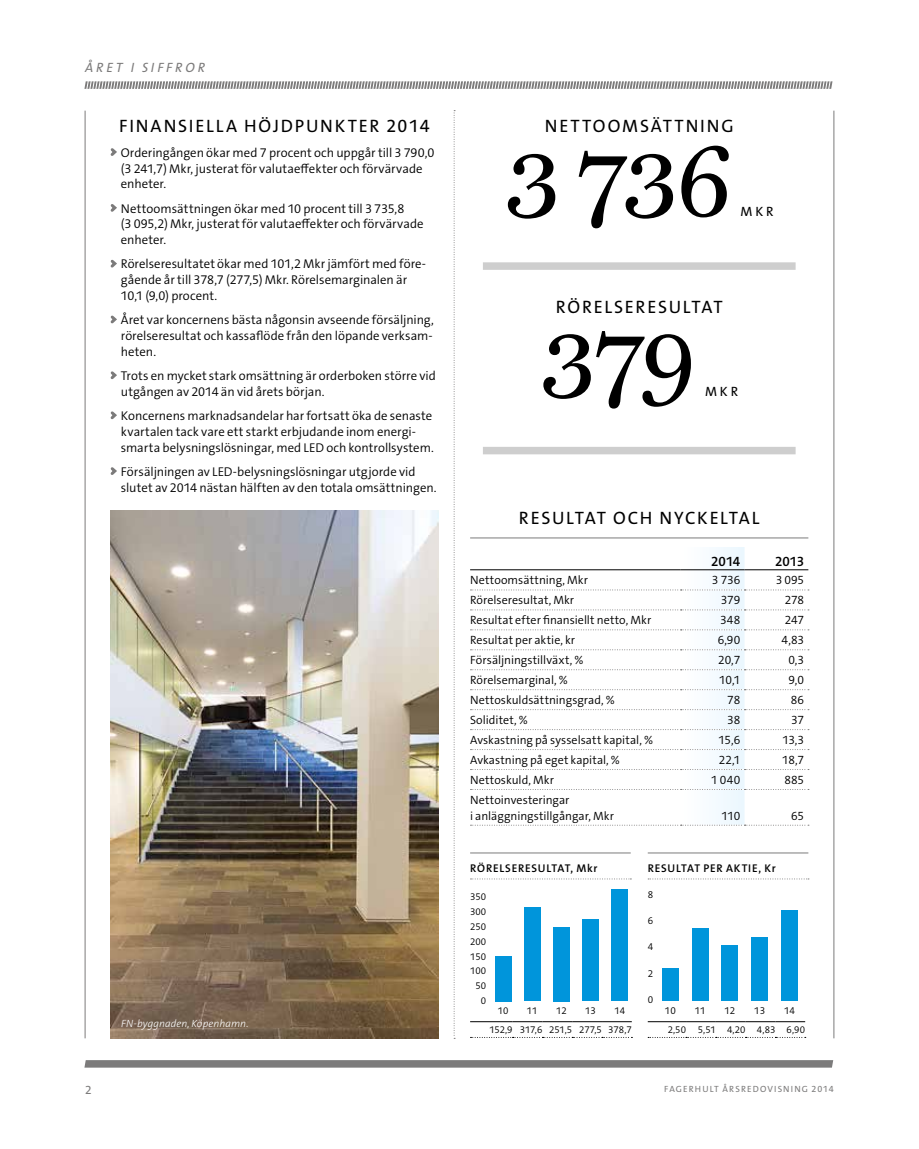
<style>
.page{position:relative;width:919px;height:1149px;background:#fff}
.page>*{position:absolute;margin:0;border:0;box-sizing:border-box;transform-origin:0 0}
.t1{font:100.5px "Miller Text";letter-spacing:-.035em;color:#000}
.t2{font:18px "Fagerhult The Sans LT5";letter-spacing:.1em;color:#000}
.t3{font:italic 13.5px "Fagerhult The Sans LT5";letter-spacing:.21em;color:#7c7b7b}
.t4{font:13.5px "Fagerhult The Sans LT6";letter-spacing:-.005em;color:#000}
.t5{font:13.5px "Fagerhult The Sans LT5";letter-spacing:.215em;color:#000}
.t6{font:12.75px/15.8px "Fagerhult The Sans LT4";color:#000}
.t7{font:12px/15.8px "Fagerhult The Sans LT4";color:#000}
.t8{font:12px "Fagerhult The Sans LT5";color:#7c7b7b}
.t9{font:11.25px "Fagerhult The Sans LT6";letter-spacing:.07em;color:#000}
.t10{font:italic 10.5px "Fagerhult The Sans LT3";letter-spacing:.005em;color:#fff}
.t11{font:9.9px "Fagerhult The Sans LT4";color:#000}
.t12{font:9.75px "Fagerhult The Sans LT4";color:#000}
.t13{font:9px "Fagerhult The Sans LT5";letter-spacing:.125em;color:#7c7b7b}
</style>
<div class="page">
<img style="left:111px;top:510px;width:327px;height:527px">
<svg style="left:110px;top:148px;width:7px;height:8px"></svg>
<svg style="left:110px;top:204px;width:7px;height:8px"></svg>
<svg style="left:110px;top:259px;width:7px;height:9px"></svg>
<svg style="left:110px;top:315px;width:7px;height:9px"></svg>
<svg style="left:110px;top:371px;width:7px;height:8px"></svg>
<svg style="left:110px;top:411px;width:7px;height:9px"></svg>
<svg style="left:110px;top:467px;width:7px;height:8px"></svg>
<div style="left:483px;top:262px;width:312px;height:8px;background:#cecece"></div>
<div style="left:483px;top:446px;width:312px;height:8px;background:#cecece"></div>
<svg style="left:470px;top:878px;width:161px;height:1px"></svg>
<svg style="left:648px;top:878px;width:160px;height:1px"></svg>
<div style="left:495px;top:955px;width:16px;height:45px;background:#0095db"></div>
<div style="left:524px;top:907px;width:16px;height:93px;background:#0095db"></div>
<div style="left:553px;top:926px;width:16px;height:74px;background:#0095db"></div>
<div style="left:582px;top:919px;width:16px;height:81px;background:#0095db"></div>
<div style="left:611px;top:889px;width:17px;height:111px;background:#0095db"></div>
<div style="left:662px;top:967px;width:16px;height:33px;background:#0095db"></div>
<div style="left:691px;top:927px;width:17px;height:73px;background:#0095db"></div>
<div style="left:721px;top:944px;width:17px;height:56px;background:#0095db"></div>
<div style="left:751px;top:936px;width:17px;height:64px;background:#0095db"></div>
<div style="left:781px;top:909px;width:16px;height:91px;background:#0095db"></div>
<hr style="left:470px;top:1020px;width:42px;height:1px;background:#000">
<hr style="left:512px;top:1020px;width:30px;height:1px;background:#000">
<hr style="left:542px;top:1020px;width:30px;height:1px;background:#000">
<hr style="left:572px;top:1020px;width:30px;height:1px;background:#000">
<hr style="left:647px;top:1020px;width:39px;height:1px;background:#000">
<hr style="left:715px;top:1020px;width:30px;height:1px;background:#000">
<hr style="left:745px;top:1020px;width:30px;height:1px;background:#000">
<hr style="left:775px;top:1020px;width:30px;height:1px;background:#000">
<svg style="left:470px;top:547px;width:338px;height:278px"></svg>
<svg style="left:453px;top:110px;width:2px;height:928px"></svg>
<hr style="left:470px;top:852px;width:160px;height:1px;background:#7c7b7b">
<hr style="left:647px;top:852px;width:161px;height:1px;background:#7c7b7b">
<hr style="left:470px;top:537px;width:338px;height:1px;background:#7c7b7b">
<svg style="left:85px;top:81px;width:747px;height:8px;background:#afaeae"></svg>
<svg style="left:85px;top:1060px;width:747px;height:7px;background:#7e7d7d"></svg>
<hr style="left:85px;top:111px;width:1px;height:926px;background:#7c7b7b">
<hr style="left:833px;top:111px;width:1px;height:926px;background:#7c7b7b">
<p class="t3" style="left:85px;top:58px;width:121px">ÅRET I SIFFROR</p>
<h2 class="t2" style="left:119px;top:115px;width:312px">FINANSIELLA HÖJDPUNKTER 2014</h2>
<p class="t6" style="left:121px;top:145px;width:315px">Orderingången ökar med 7 procent och uppgår till 3 790,0 (3 241,7) Mkr, justerat för valutaeffekter och förvärvade enheter.</p>
<p class="t6" style="left:121px;top:200px;width:304px">Nettoomsättningen ökar med 10 procent till 3 735,8<br>(3 095,2) Mkr, justerat för valutaeffekter och förvärvade enheter.</p>
<p class="t6" style="left:121px;top:256px;width:306px">Rörelseresultatet ökar med 101,2 Mkr jämfört med före&shy;gående år till 378,7 (277,5) Mkr. Rörelsemarginalen är<br>10,1 (9,0) procent.</p>
<p class="t6" style="left:121px;top:312px;width:314px;text-align:justify">Året var koncernens bästa någonsin avseende försäljning, rörelseresultat och kassaflöde från den löpande verksam&shy;heten.</p>
<p class="t6" style="left:121px;top:368px;width:316px">Trots en mycket stark omsättning är orderboken större vid utgången av 2014 än vid årets början.</p>
<p class="t6" style="left:121px;top:408px;width:314px">Koncernens marknadsandelar har fortsatt öka de senaste kvartalen tack vare ett starkt erbjudande inom energi&shy;smarta belysningslösningar, med LED och kontrollsystem.</p>
<p class="t6" style="left:121px;top:463px;width:317px">Försäljningen av LED-belysningslösningar utgjorde vid slutet av 2014 nästan hälften av den totala omsättningen.</p>
<p class="t10" style="left:121px;top:1015px;width:129px">FN-byggnaden, Köpenhamn.</p>
<h2 class="t2" style="left:544px;top:115px;width:190px">NETTOOMSÄTTNING</h2>
<h1 class="t1" style="left:504px;top:124px;width:229px">3 736</h1>
<p class="t5" style="left:740px;top:203px;width:35px">MKR</p>
<h2 class="t2" style="left:555px;top:295px;width:168px">RÖRELSERESULTAT</h2>
<h1 class="t1" style="left:540px;top:304px;width:158px">379</h1>
<p class="t5" style="left:705px;top:383px;width:35px">MKR</p>
<h2 class="t2" style="left:519px;top:506px;width:242px">RESULTAT OCH NYCKELTAL</h2>
<p class="t4" style="left:711px;top:552px;width:31px">2014</p>
<p class="t4" style="left:775px;top:552px;width:30px">2013</p>
<p class="t7" style="left:470px;top:572px;width:119px">Nettoomsättning, Mkr</p>
<p class="t7" style="left:712px;top:572px;width:30px">3 736</p>
<p class="t7" style="left:775px;top:572px;width:30px">3 095</p>
<p class="t7" style="left:470px;top:592px;width:106px">Rörelseresultat, Mkr</p>
<p class="t7" style="left:720px;top:592px;width:21px">379</p>
<p class="t7" style="left:784px;top:592px;width:21px">278</p>
<p class="t7" style="left:470px;top:612px;width:183px">Resultat efter finansiellt netto, Mkr</p>
<p class="t7" style="left:720px;top:612px;width:22px">348</p>
<p class="t7" style="left:784px;top:612px;width:21px">247</p>
<p class="t7" style="left:470px;top:632px;width:107px">Resultat per aktie, kr</p>
<p class="t7" style="left:717px;top:632px;width:24px">6,90</p>
<p class="t7" style="left:781px;top:632px;width:24px">4,83</p>
<p class="t7" style="left:470px;top:652px;width:115px">Försäljningstillväxt, %</p>
<p class="t7" style="left:718px;top:652px;width:23px">20,7</p>
<p class="t7" style="left:788px;top:652px;width:17px">0,3</p>
<p class="t7" style="left:470px;top:672px;width:99px">Rörelsemarginal, %</p>
<p class="t7" style="left:719px;top:672px;width:23px">10,1</p>
<p class="t7" style="left:788px;top:672px;width:17px">9,0</p>
<p class="t7" style="left:470px;top:692px;width:146px">Nettoskuldsättningsgrad, %</p>
<p class="t7" style="left:727px;top:692px;width:15px">78</p>
<p class="t7" style="left:790px;top:692px;width:15px">86</p>
<p class="t7" style="left:470px;top:712px;width:59px">Soliditet, %</p>
<p class="t7" style="left:727px;top:712px;width:15px">38</p>
<p class="t7" style="left:791px;top:712px;width:14px">37</p>
<p class="t7" style="left:470px;top:732px;width:184px">Avskastning på sysselsatt kapital, %</p>
<p class="t7" style="left:718px;top:732px;width:23px">15,6</p>
<p class="t7" style="left:782px;top:732px;width:23px">13,3</p>
<p class="t7" style="left:470px;top:751px;width:151px">Avkastning på eget kapital, %</p>
<p class="t7" style="left:718px;top:751px;width:23px">22,1</p>
<p class="t7" style="left:782px;top:751px;width:23px">18,7</p>
<p class="t7" style="left:470px;top:771px;width:85px">Nettoskuld, Mkr</p>
<p class="t7" style="left:711px;top:771px;width:30px">1 040</p>
<p class="t7" style="left:784px;top:771px;width:21px">885</p>
<p class="t7" style="left:470px;top:791px;width:145px">Nettoinvesteringar<br>i anläggningstillgångar, Mkr</p>
<p class="t7" style="left:721px;top:807px;width:20px">110</p>
<p class="t7" style="left:791px;top:807px;width:14px">65</p>
<p class="t9" style="left:470px;top:860px;width:129px">RÖRELSERESULTAT, Mkr</p>
<p class="t9" style="left:647px;top:860px;width:129px">RESULTAT PER AKTIE, Kr</p>
<p class="t12" style="left:470px;top:890px;width:18px">350</p>
<p class="t12" style="left:470px;top:905px;width:18px">300</p>
<p class="t12" style="left:470px;top:920px;width:18px">250</p>
<p class="t12" style="left:470px;top:934px;width:18px">200</p>
<p class="t12" style="left:470px;top:949px;width:18px">150</p>
<p class="t12" style="left:470px;top:964px;width:18px">100</p>
<p class="t12" style="left:475px;top:979px;width:12px">50</p>
<p class="t12" style="left:481px;top:993px;width:7px">0</p>
<p class="t12" style="left:497px;top:1004px;width:12px">10</p>
<p class="t12" style="left:527px;top:1004px;width:12px">11</p>
<p class="t12" style="left:556px;top:1004px;width:12px">12</p>
<p class="t12" style="left:585px;top:1004px;width:12px">13</p>
<p class="t12" style="left:614px;top:1004px;width:12px">14</p>
<p class="t11" style="left:647px;top:887px;width:7px">8</p>
<p class="t11" style="left:647px;top:914px;width:7px">6</p>
<p class="t11" style="left:647px;top:940px;width:7px">4</p>
<p class="t11" style="left:647px;top:966px;width:7px">2</p>
<p class="t11" style="left:647px;top:993px;width:7px">0</p>
<p class="t11" style="left:665px;top:1003px;width:12px">10</p>
<p class="t11" style="left:694px;top:1003px;width:12px">11</p>
<p class="t11" style="left:724px;top:1003px;width:12px">12</p>
<p class="t11" style="left:754px;top:1003px;width:12px">13</p>
<p class="t11" style="left:784px;top:1003px;width:12px">14</p>
<p class="t12" style="left:489px;top:1023px;width:144px">152,9 317,6 251,5 277,5 378,7</p>
<p class="t12" style="left:667px;top:1023px;width:139px">2,50 5,51 4,20 4,83 6,90</p>
<p class="t8" style="left:85px;top:1081px;width:8px">2</p>
<p class="t13" style="left:664px;top:1082px;width:171px">FAGERHULT ÅRSREDOVISNING 2014</p>
</div>
